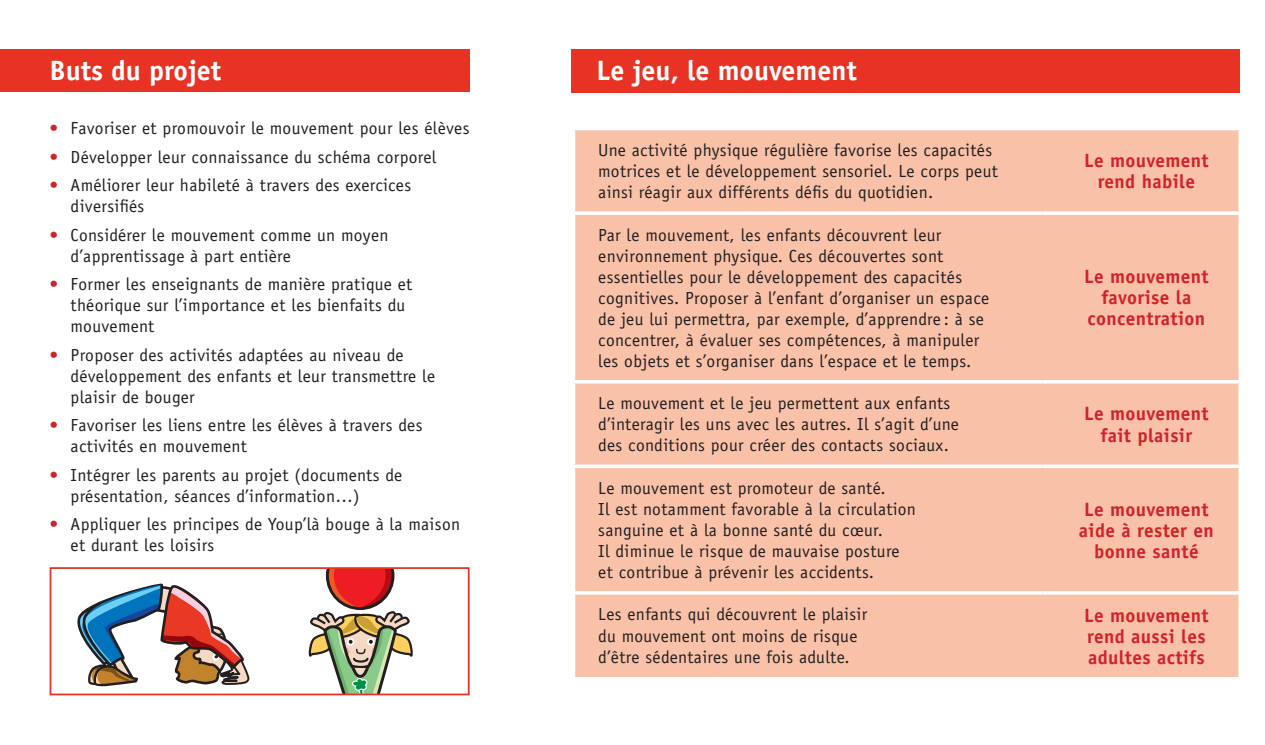
<style>
.page{position:relative;width:1265px;height:745px;background:#fff}
.page>*{position:absolute;margin:0;border:0;box-sizing:border-box;transform-origin:0 0}
.t1{font:700 28px "Officina Sans Std";color:#fff}
.t2{font:700 19.25px/21px "Officina Sans Std";letter-spacing:.02em;color:#d1232a;text-align:center}
.t3{font:17.5px/21px "Officina Sans Std";letter-spacing:.02em;color:#231f20}
.s1{font-family:"Helvetica Neue";color:#d1232a}
</style>
<div class="page">
<div style="left:0;top:50px;width:470px;height:42px;background:#e83324"></div>
<div style="left:572px;top:50px;width:668px;height:43px;background:#e83324"></div>
<div style="left:575px;top:130px;width:663px;height:546px;background:#f9c1a8"></div>
<svg style="left:1238px;top:130px;width:2px;height:81px"></svg>
<svg style="left:573px;top:211px;width:470px;height:4px"></svg>
<svg style="left:1043px;top:211px;width:197px;height:4px"></svg>
<svg style="left:1238px;top:215px;width:1px;height:165px"></svg>
<hr style="left:572px;top:380px;width:471px;height:3px;background:#fff">
<hr style="left:1043px;top:380px;width:199px;height:3px;background:#fff">
<svg style="left:1238px;top:383px;width:2px;height:81px"></svg>
<hr style="left:572px;top:464px;width:471px;height:3px;background:#fff">
<hr style="left:1043px;top:464px;width:199px;height:3px;background:#fff">
<svg style="left:1238px;top:468px;width:1px;height:122px"></svg>
<svg style="left:574px;top:590px;width:469px;height:4px"></svg>
<svg style="left:1043px;top:590px;width:197px;height:4px"></svg>
<svg style="left:1238px;top:594px;width:2px;height:82px"></svg>
<svg style="left:575px;top:676px;width:468px;height:3px"></svg>
<svg style="left:1043px;top:676px;width:196px;height:1px"></svg>
<svg style="left:77px;top:583px;width:172px;height:102px"></svg>
<svg style="left:308px;top:570px;width:105px;height:121px"></svg>
<div style="left:50px;top:567px;width:420px;height:127px;border:2px solid #e83324"></div>
<p class="t1" style="left:50px;top:53px;width:173px">Buts du projet</p>
<p class="t1" style="left:597px;top:53px;width:262px">Le jeu, le mouvement</p>
<p class="t3" style="left:50px;top:118px;width:421px"><span class="s1">•</span> Favoriser et promouvoir le mouvement pour les élèves</p>
<p class="t3" style="left:50px;top:146px;width:388px"><span class="s1">•</span> Développer leur connaissance du schéma corporel</p>
<p class="t3" style="left:71px;top:175px;width:342px;text-indent:-21px"><span class="s1">•</span> Améliorer leur habileté à travers des exercices diversifiés</p>
<p class="t3" style="left:71px;top:224px;width:319px;text-indent:-21px"><span class="s1">•</span> Considérer le mouvement comme un moyen d’apprentissage à part entière</p>
<p class="t3" style="left:71px;top:274px;width:343px;text-indent:-21px"><span class="s1">•</span> Former les enseignants de manière pratique et théorique sur l’importance et les bienfaits du mouvement</p>
<p class="t3" style="left:71px;top:344px;width:366px;text-indent:-21px"><span class="s1">•</span> Proposer des activités adaptées au niveau de développement des enfants et leur transmettre le plaisir de bouger</p>
<p class="t3" style="left:71px;top:414px;width:353px;text-indent:-21px"><span class="s1">•</span> Favoriser les liens entre les élèves à travers des activités en mouvement</p>
<p class="t3" style="left:71px;top:464px;width:333px;text-indent:-21px"><span class="s1">•</span> Intégrer les parents au projet (documents de présentation, séances d’information…)</p>
<p class="t3" style="left:71px;top:513px;width:391px;text-indent:-21px"><span class="s1">•</span> Appliquer les principes de Youp’là bouge à la maison et durant les loisirs</p>
<p class="t3" style="left:598px;top:140px;width:401px">Une activité physique régulière favorise les capacités motrices et le développement sensoriel. Le corps peut ainsi réagir aux différents défis du quotidien.</p>
<p class="t2" style="left:1084px;top:150px;width:126px">Le mouvement rend habile</p>
<p class="t3" style="left:598px;top:224px;width:392px">Par le mouvement, les enfants découvrent leur environnement physique. Ces découvertes sont essentielles pour le développement des capacités cognitives. Proposer à l’enfant d’organiser un espace de jeu lui permettra, par exemple, d’apprendre : à se concentrer, à évaluer ses compétences, à manipuler les objets et s’organiser dans l’espace et le temps.</p>
<p class="t2" style="left:1084px;top:266px;width:126px">Le mouvement favorise la concentration</p>
<p class="t3" style="left:598px;top:392px;width:362px">Le mouvement et le jeu permettent aux enfants d’interagir les uns avec les autres. Il s’agit d’une des conditions pour créer des contacts sociaux.</p>
<p class="t2" style="left:1084px;top:403px;width:126px">Le mouvement fait plaisir</p>
<p class="t3" style="left:598px;top:477px;width:319px">Le mouvement est promoteur de santé.<br>Il est notamment favorable à la circulation sanguine et à la bonne santé du cœur.<br>Il diminue le risque de mauvaise posture et contribue à prévenir les accidents.</p>
<p class="t2" style="left:1079px;top:498px;width:136px">Le mouvement aide à rester en bonne santé</p>
<p class="t3" style="left:598px;top:603px;width:270px">Les enfants qui découvrent le plaisir du mouvement ont moins de risque d’être sédentaires une fois adulte.</p>
<p class="t2" style="left:1084px;top:604px;width:126px;text-align:left">Le mouvement rend aussi les adultes actifs</p>
</div>
